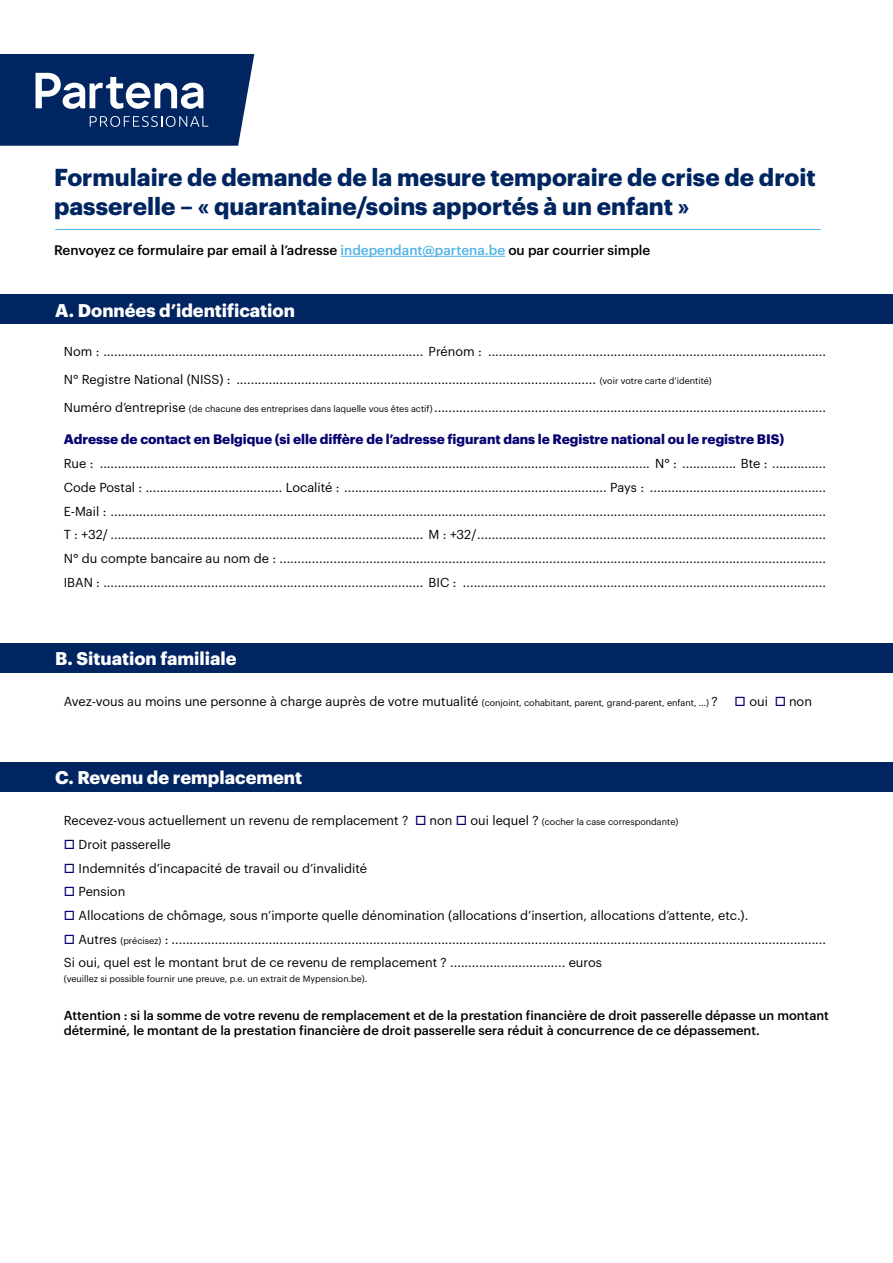
<style>
.page{position:relative;width:893px;height:1263px;background:#fff}
.page>*{position:absolute;margin:0;border:0;box-sizing:border-box;transform-origin:0 0}
.t1{font:700 24px/28.5px "Graphik";color:#002561}
.t2{font:700 18px "Graphik";color:#fff}
.t3{font:700 13.5px "Graphik";color:#080070}
.t4{font:500 13.5px "Graphik";color:#000}
.t5{font:12.75px/23.7px "Graphik";color:#000}
.t6{font:500 12.75px/15px "Graphik";color:#000}
.t7{font:9px "Graphik";color:#000}
.s1{color:#51b4e6}
.s2{font-size:9px}
.s3{color:#080070}
</style>
<div class="page">
<hr style="left:55px;top:229px;width:766px;height:1px;background:#51b4e6">
<svg style="left:0;top:54px;width:254px;height:92px;background:#254578"></svg>
<hr style="left:340px;top:256px;width:165px;height:1px;background:#51b4e6">
<div style="left:0;top:295px;width:893px;height:29px;background:#002561"></div>
<div style="left:0;top:643px;width:893px;height:29px;background:#002561"></div>
<div style="left:0;top:762px;width:893px;height:30px;background:#002561"></div>
<h1 class="t1" style="left:54px;top:161px;width:763px">Formulaire de demande de la mesure temporaire de crise de droit passerelle – « quarantaine/soins apportés à un enfant »</h1>
<p class="t4" style="left:54px;top:240px;width:598px">Renvoyez ce formulaire par email à l’adresse <span class="s1">independant@partena.be</span> ou par courrier simple</p>
<h2 class="t2" style="left:55px;top:296px;width:241px">A. Données d’identification</h2>
<p class="t5" style="left:64px;top:336px;width:764px;line-height:28px">Nom : ......................................................................................... Prénom : ..............................................................................................<br>N° Registre National (NISS) : .................................................................................................... <span class="s2">(voir votre carte d’identité)<br></span>Numéro d’entreprise <span class="s2">(de chacune des entreprises dans laquelle vous êtes actif)</span> .............................................................................................................</p>
<p class="t3" style="left:64px;top:429px;width:722px">Adresse de contact en Belgique (si elle diffère de l’adresse figurant dans le Registre national ou le registre BIS)</p>
<p class="t5" style="left:64px;top:450px;width:764px;text-align:justify">Rue : ......................................................................................................................................................... N° : ............... Bte : ...............<br>Code Postal : ...................................... Localité : ......................................................................... Pays : .................................................<br>E-Mail : .......................................................................................................................................................................................................<br>T : +32/ ....................................................................................... M : +32/.................................................................................................<br>N° du compte bancaire au nom de : ........................................................................................................................................................<br>IBAN : ......................................................................................... BIC : .....................................................................................................</p>
<h2 class="t2" style="left:55px;top:644px;width:183px">B. Situation familiale</h2>
<p class="t5" style="left:64px;top:688px;width:655px">Avez-vous au moins une personne à charge auprès de votre mutualité <span class="s2">(conjoint, cohabitant, parent, grand-parent, enfant, …)</span> ?</p>
<p class="t5" style="left:735px;top:688px;width:79px"><span class="s3">□</span> oui <span class="s3">□</span> non</p>
<h2 class="t2" style="left:55px;top:764px;width:248px">C. Revenu de remplacement</h2>
<p class="t5" style="left:64px;top:807px;width:616px">Recevez-vous actuellement un revenu de remplacement ? <span class="s3">□</span> non <span class="s3">□</span> oui lequel ? <span class="s2">(cocher la case correspondante)</span></p>
<p class="t5" style="left:64px;top:831px;width:109px"><span class="s3">□</span> Droit passerelle</p>
<p class="t5" style="left:64px;top:855px;width:305px"><span class="s3">□</span> Indemnités d’incapacité de travail ou d’invalidité</p>
<p class="t5" style="left:64px;top:879px;width:63px"><span class="s3">□</span> Pension</p>
<p class="t5" style="left:64px;top:902px;width:686px"><span class="s3">□</span> Allocations de chômage, sous n’importe quelle dénomination (allocations d’insertion, allocations d’attente, etc.).</p>
<p class="t5" style="left:64px;top:926px;width:764px"><span class="s3">□</span> Autres <span class="s2">(précisez)</span> : ......................................................................................................................................................................................<br>Si oui, quel est le montant brut de ce revenu de remplacement ? ................................ euros</p>
<p class="t7" style="left:64px;top:972px;width:305px">(veuillez si possible fournir une preuve, p.e. un extrait de Mypension.be).</p>
<p class="t6" style="left:64px;top:1007px;width:767px">Attention : si la somme de votre revenu de remplacement et de la prestation financière de droit passerelle dépasse un montant déterminé, le montant de la prestation financière de droit passerelle sera réduit à concurrence de ce dépassement.</p>
</div>
